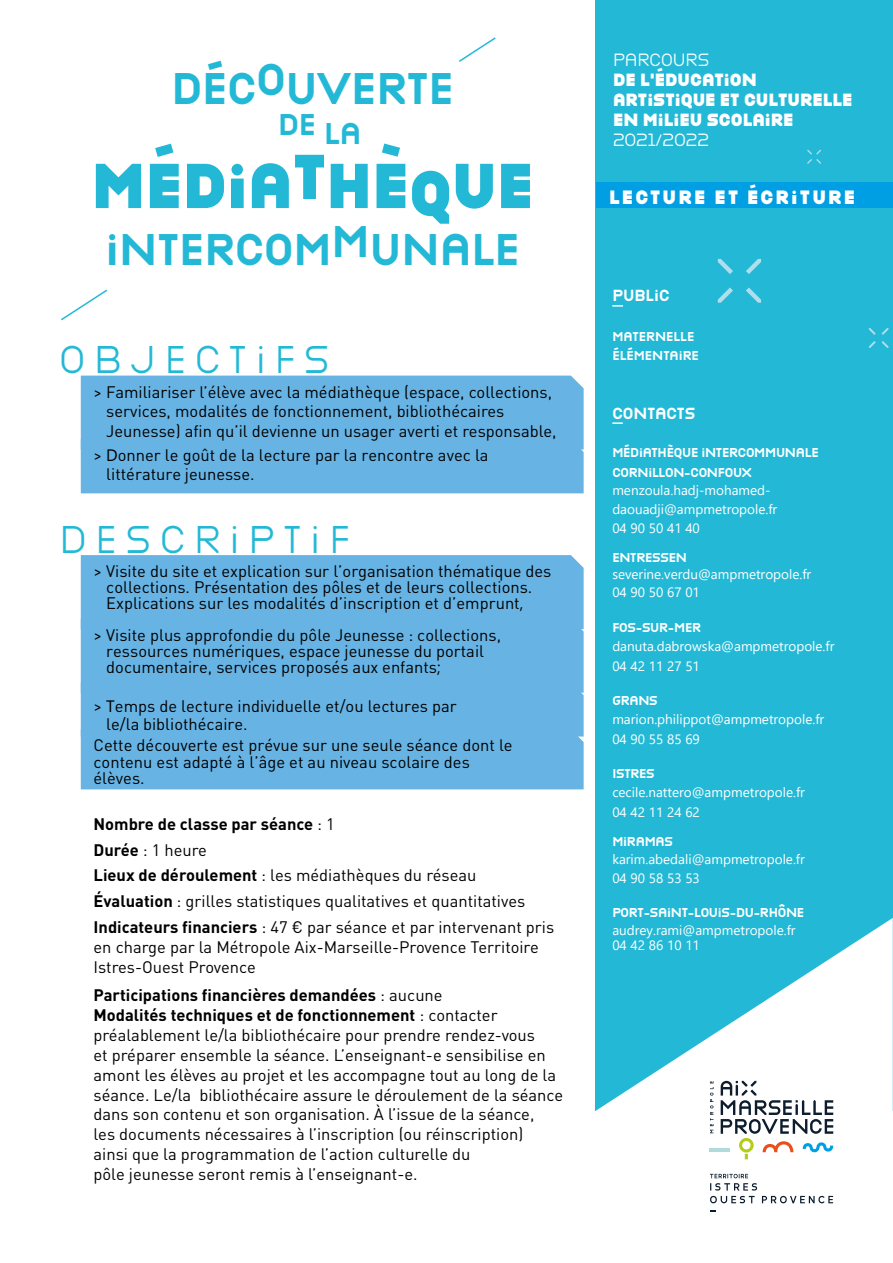
<style>
.page{position:relative;width:893px;height:1263px;background:#fff}
.page>*{position:absolute;margin:0;border:0;box-sizing:border-box;transform-origin:0 0}
.t1{font:900 58.95px "Victoire";color:#23b9d6}
.t2{font:700 41.25px "Victoire";color:#23b9d6}
.t3{font:36px "Victoire";letter-spacing:.25em;color:#23b9d6}
.t4{font:700 27.9px "Victoire";color:#23b9d6}
.t5{font:900 18px "Victoire";letter-spacing:.12em;color:#fff}
.t6{font:16.5px/19.8px "DIN Pro";color:#000}
.t7{font:900 16.5px/19.8px "Victoire";color:#fff}
.t8{font:16.5px "Victoire";color:#fff}
.t9{font:700 15px "Victoire";color:#fff}
.t10{font:13.5px/19.8px "Segoe UI";color:#fff}
.t11{font:700 12px/19.8px "Victoire";letter-spacing:-.02em;color:#fff}
.t12{font:700 12px/19.5px "Victoire";color:#fff}
.s1{font-family:"Segoe UI"}
.s2{font-weight:700}
</style>
<div class="page">
<div style="left:595px;top:0;width:298px;height:1111px;background:#23b9d6"></div>
<svg style="left:595px;top:918px;width:298px;height:293px;fill:#fff"></svg>
<svg style="left:710px;top:1196px;width:45px;height:7px"></svg>
<svg style="left:762px;top:1196px;width:71px;height:7px"></svg>
<svg style="left:710px;top:1174px;width:47px;height:16px"></svg>
<hr style="left:710px;top:1148px;width:20px;height:3px;background:#b0dbd8">
<svg style="left:710px;top:1081px;width:3px;height:52px"></svg>
<svg style="left:721px;top:1081px;width:112px;height:78px"></svg>
<svg style="left:746px;top:287px;width:15px;height:16px"></svg>
<svg style="left:746px;top:259px;width:15px;height:15px"></svg>
<svg style="left:718px;top:287px;width:15px;height:16px"></svg>
<svg style="left:718px;top:259px;width:15px;height:15px"></svg>
<svg style="left:869px;top:341px;width:19px;height:7px"></svg>
<svg style="left:869px;top:328px;width:19px;height:7px"></svg>
<svg style="left:807px;top:150px;width:14px;height:14px"></svg>
<div style="left:596px;top:182px;width:297px;height:25px;background:#009fe3"></div>
<svg style="left:612px;top:305px;width:11px;height:2px"></svg>
<svg style="left:612px;top:422px;width:11px;height:2px"></svg>
<div style="left:81px;top:376px;width:503px;height:117px;background:#66b3e4"></div>
<div style="left:81px;top:555px;width:503px;height:234px;background:#66b3e4"></div>
<h2 class="t2" style="left:172px;top:59px;width:284px">DÉCOUVERTE</h2>
<h3 class="t4" style="left:278px;top:109px;width:85px">DE LA</h3>
<h1 class="t1" style="left:91px;top:140px;width:444px">MÉDIATHÈQUE</h1>
<h2 class="t2" style="left:105px;top:219px;width:416px">INTERCOMMUNALE</h2>
<h3 class="t3" style="left:60px;top:334px;width:271px">OBJECTIFS</h3>
<p class="t6" style="left:106px;top:381px;width:452px;text-indent:-13px">&gt; Familiariser l’élève avec la médiathèque (espace, collections, services, modalités de fonctionnement, bibliothécaires<br>Jeunesse) afin qu’il devienne un usager averti et responsable,</p>
<p class="t6" style="left:106px;top:444px;width:384px;line-height:19.4px;text-indent:-13px">&gt; <span class="s1">D</span>onner le goût de la lecture par la rencontre avec la littérature jeunesse.</p>
<h3 class="t3" style="left:60px;top:514px;width:292px">DESCRIPTIF</h3>
<p class="t6" style="left:106px;top:562px;width:447px;line-height:16px;text-indent:-13px">&gt; Visite du site et explication sur l’organisation thématique des collections. Présentation des pôles et de leurs collections.<br>Explications sur les modalités d’inscription et d’emprunt<span class="s1">,</span></p>
<p class="t6" style="left:106px;top:626px;width:396px;line-height:16.2px;text-indent:-13px">&gt; Visite plus approfondie du pôle Jeunesse : collections, ressources numériques, espace jeunesse du portail documentaire, services proposés aux enfants<span class="s1">;</span></p>
<p class="t6" style="left:106px;top:696px;width:352px;line-height:18.3px;text-indent:-13px">&gt; <span class="s1">T</span>emps de lecture individuelle et/ou lectures par le/la bibliothécaire.</p>
<p class="t6" style="left:94px;top:736px;width:421px;line-height:16.5px">Cette découverte est prévue sur une seule séance dont le contenu est adapté à l’âge et au niveau scolaire des élèves.</p>
<p class="t6" style="left:94px;top:810px;width:462px;line-height:25.8px"><span class="s2">Nombre de classe par séance</span> : 1<br><span class="s2">Durée</span> : 1 heure<br><span class="s2">Lieux de déroulement</span> : les médiathèques du réseau <span class="s2">Évaluation</span> : grilles statistiques qualitatives et quantitatives <span class="s2">Indicateurs financiers</span> : 47 € par séance et par intervenant pris</p>
<p class="t6" style="left:94px;top:936px;width:447px">en charge par la Métropole Aix-Marseille-Provence Territoire<br>Istres-Ouest Provence</p>
<p class="t6" style="left:94px;top:984px;width:471px"><span class="s2">Participations financières demandées</span> : aucune<br><span class="s2">Modalités techniques et de fonctionnement</span> : contacter préalablement le/la bibliothécaire pour prendre rendez-vous<br>et préparer ensemble la séance. L’enseignant-e sensibilise en amont les élèves au projet et les accompagne tout au long de la séance. Le/la bibliothécaire assure le déroulement de la séance dans son contenu et son organisation. À l’issue de la séance,<br>les documents nécessaires à l’inscription (ou réinscription)<br>ainsi que la programmation de l’action culturelle du<br>pôle jeunesse seront remis à l’enseignant-e.</p>
<p class="t8" style="left:613px;top:49px;width:98px">PARCOURS</p>
<p class="t7" style="left:613px;top:69px;width:241px">DE L'ÉDUCATION<br>ARTISTIQUE ET CULTURELLE<br>EN MILIEU SCOLAIRE</p>
<p class="t8" style="left:613px;top:128px;width:97px">2021/2022</p>
<p class="t5" style="left:609px;top:183px;width:248px">LECTURE ET ÉCRITURE</p>
<p class="t9" style="left:612px;top:285px;width:59px">PUBLIC</p>
<p class="t12" style="left:612px;top:326px;width:88px">MATERNELLE<br>ÉLÉMENTAIRE</p>
<p class="t9" style="left:612px;top:402px;width:85px">CONTACTS</p>
<p class="t11" style="left:612px;top:442px;width:208px">MÉDIATHÈQUE INTERCOMMUNALE<br>CORNILLON-CONFOUX</p>
<p class="t10" style="left:612px;top:481px;width:166px;line-height:18.8px">menzoula.hadj-mohamed&shy;daouadji@ampmetropole.fr<br>04 90 50 41 40</p>
<p class="t11" style="left:612px;top:547px;width:76px">ENTRESSEN</p>
<p class="t10" style="left:612px;top:564px;width:200px;line-height:18.3px">severine.verdu@ampmetropole.fr<br>04 90 50 67 01</p>
<p class="t11" style="left:612px;top:617px;width:90px">FOS-SUR-MER</p>
<p class="t10" style="left:612px;top:636px;width:224px">danuta.dabrowska@ampmetropole.fr<br>04 42 11 27 51</p>
<p class="t11" style="left:612px;top:690px;width:47px">GRANS</p>
<p class="t10" style="left:612px;top:709px;width:213px">marion.philippot@ampmetropole.fr<br>04 90 55 85 69</p>
<p class="t11" style="left:612px;top:763px;width:44px">ISTRES</p>
<p class="t10" style="left:612px;top:782px;width:194px">cecile.nattero@ampmetropole.fr<br>04 42 11 24 62</p>
<p class="t11" style="left:612px;top:831px;width:62px">MIRAMAS</p>
<p class="t10" style="left:612px;top:849px;width:194px;line-height:19.2px">karim.abedali@ampmetropole.fr<br>04 90 58 53 53</p>
<p class="t11" style="left:612px;top:902px;width:193px">PORT-SAINT-LOUIS-DU-RHÔNE</p>
<p class="t10" style="left:612px;top:922px;width:185px;line-height:14.7px">audrey.rami@ampmetropole.fr<br>04 42 86 10 11</p>
</div>
